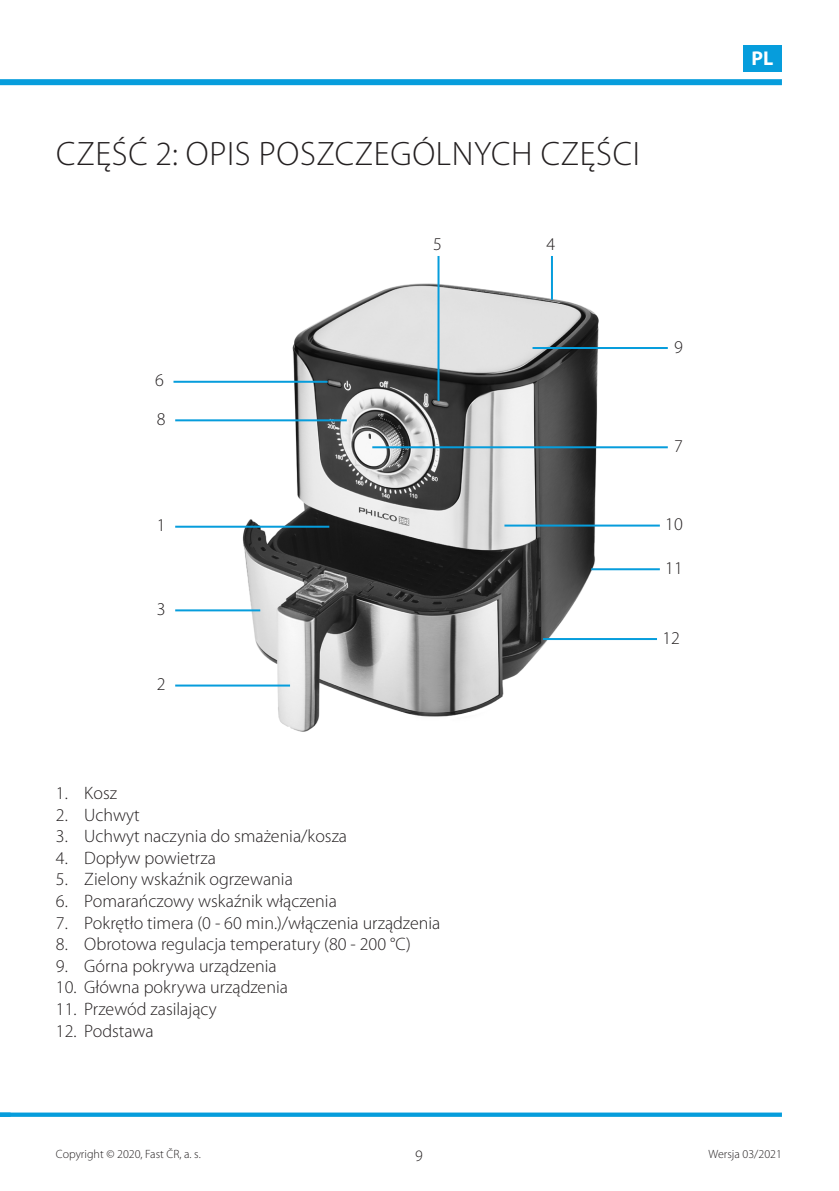
<style>
.page{position:relative;width:839px;height:1191px;background:#fff}
.page>*{position:absolute;margin:0;border:0;box-sizing:border-box;transform-origin:0 0}
.Nadpis_15_LIGHT{font:300 34px "Myriad Pro";letter-spacing:.02em;color:#231f20}
.t1{font:700 20px "Myriad Pro";color:#fff}
.Odsadený_5_-_9{font:300 18px/38.6px "Myriad Pro";color:#231f20}
.t2{font:300 16px "Myriad Pro";color:#231f20}
.t3{font:300 12px "Myriad Pro";color:#231f20}
</style>
<div class="page">
<div style="left:0;top:79px;width:782px;height:6px;background:#069ddc"></div>
<div style="left:743px;top:46px;width:39px;height:26px;background:#069ddc"></div>
<svg style="left:0;top:1112px;width:782px;height:4px;background:#28aae0"></svg>
<img style="left:219px;top:266px;width:404px;height:466px">
<hr style="left:551px;top:256px;width:2px;height:44px;background:#069ddc">
<hr style="left:532px;top:347px;width:136px;height:2px;background:#069ddc">
<hr style="left:173px;top:381px;width:154px;height:2px;background:#069ddc">
<hr style="left:175px;top:419px;width:172px;height:2px;background:#069ddc">
<hr style="left:175px;top:525px;width:154px;height:2px;background:#069ddc">
<hr style="left:175px;top:609px;width:85px;height:2px;background:#069ddc">
<hr style="left:175px;top:684px;width:115px;height:2px;background:#069ddc">
<hr style="left:372px;top:446px;width:296px;height:2px;background:#069ddc">
<hr style="left:504px;top:524px;width:156px;height:2px;background:#069ddc">
<hr style="left:591px;top:568px;width:69px;height:2px;background:#069ddc">
<hr style="left:543px;top:638px;width:114px;height:2px;background:#069ddc">
<hr style="left:437px;top:256px;width:2px;height:145px;background:#069ddc">
<p class="Nadpis_15_LIGHT" style="left:56px;top:135px;width:585px">CZĘŚĆ 2: OPIS POSZCZEGÓLNYCH CZĘŚCI</p>
<p class="Odsadený_5_-_9" style="left:433px;top:225px;width:10px">5</p>
<p class="Odsadený_5_-_9" style="left:546px;top:225px;width:10px">4</p>
<p class="Odsadený_5_-_9" style="left:155px;top:361px;width:12px">6<br>8</p>
<p class="Odsadený_5_-_9" style="left:157px;top:506px;width:10px">1</p>
<p class="Odsadený_5_-_9" style="left:157px;top:590px;width:10px">3</p>
<p class="Odsadený_5_-_9" style="left:157px;top:665px;width:10px">2</p>
<p class="Odsadený_5_-_9" style="left:674px;top:327px;width:10px">9</p>
<p class="Odsadený_5_-_9" style="left:674px;top:427px;width:10px">7</p>
<p class="Odsadený_5_-_9" style="left:665px;top:505px;width:19px">10</p>
<p class="Odsadený_5_-_9" style="left:665px;top:548px;width:19px">11</p>
<p class="Odsadený_5_-_9" style="left:662px;top:618px;width:19px">12</p>
<p class="Odsadený_5_-_9" style="left:56px;top:773px;width:63px">1. Kosz</p>
<p class="Odsadený_5_-_9" style="left:56px;top:795px;width:85px">2. Uchwyt</p>
<p class="Odsadený_5_-_9" style="left:56px;top:817px;width:293px">3. Uchwyt naczynia do smażenia/kosza</p>
<p class="Odsadený_5_-_9" style="left:56px;top:838px;width:161px">4. Dopływ powietrza</p>
<p class="Odsadený_5_-_9" style="left:56px;top:860px;width:238px">5. Zielony wskaźnik ogrzewania</p>
<p class="Odsadený_5_-_9" style="left:56px;top:881px;width:282px">6. Pomarańczowy wskaźnik włączenia</p>
<p class="Odsadený_5_-_9" style="left:56px;top:903px;width:386px">7. Pokrętło timera (0 - 60 min.)/włączenia urządzenia</p>
<p class="Odsadený_5_-_9" style="left:56px;top:925px;width:356px">8. Obrotowa regulacja temperatury (80 - 200 °C)</p>
<p class="Odsadený_5_-_9" style="left:56px;top:946px;width:222px">9. Górna pokrywa urządzenia</p>
<p class="Odsadený_5_-_9" style="left:56px;top:968px;width:233px">10. Główna pokrywa urządzenia</p>
<p class="Odsadený_5_-_9" style="left:56px;top:989px;width:162px">11. Przewód zasilający</p>
<p class="Odsadený_5_-_9" style="left:56px;top:1011px;width:99px">12. Podstawa</p>
<p class="t1" style="left:751px;top:45px;width:23px">PL</p>
<p class="t3" style="left:56px;top:1147px;width:146px">Copyright © 2020, Fast ČR, a. s.</p>
<p class="t2" style="left:415px;top:1147px;width:9px">9</p>
<p class="t3" style="left:708px;top:1147px;width:75px">Wersja 03/2021</p>
</div>
